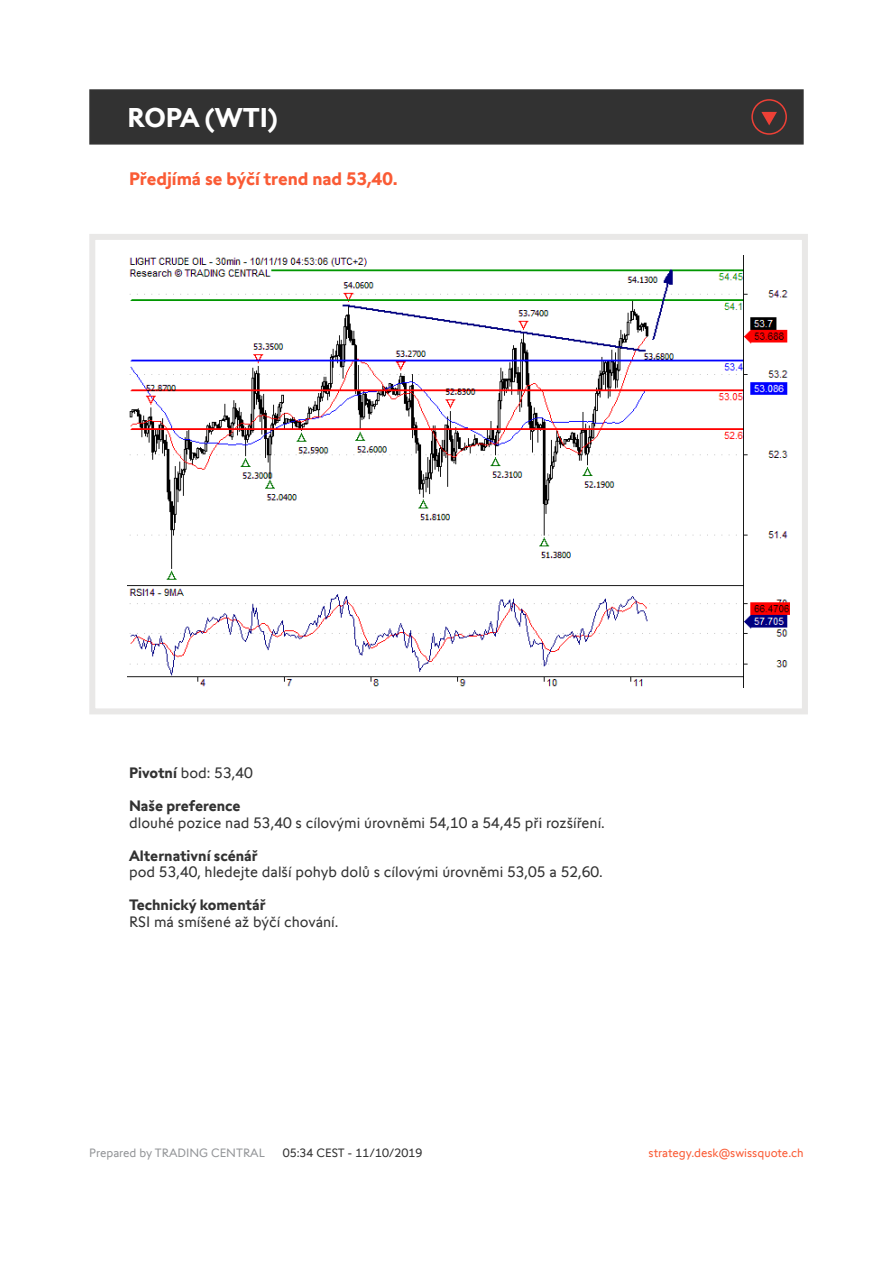
<style>
.page{position:relative;width:893px;height:1263px;background:#fff}
.page>*{position:absolute;margin:0;border:0;box-sizing:border-box;transform-origin:0 0}
.t1{font:700 27px "Swissquote CT";color:#fff}
.t2{font:700 18px "Swissquote CT";color:#fa5b35}
.t3{font:15px "Swissquote CT";color:#323232}
.t4{font:700 15px "Swissquote CT";color:#323232}
.t5{font:12px "Swissquote CT";color:#fa5b35}
.t6{font:12px "Swissquote CT";color:#939598}
.t7{font:12px "Swissquote CT";color:#323232}
.s1{font-weight:700}
</style>
<div class="page">
<div style="left:89px;top:234px;width:719px;height:480px;border:6px solid #e9e8e7"></div>
<div style="left:89px;top:89px;width:715px;height:56px;background:#323232;border:2px solid #323232"></div>
<img style="left:128px;top:255px;width:661px;height:432px">
<svg style="left:751px;top:99px;width:36px;height:36px"></svg>
<h1 class="t1" style="left:128px;top:101px;width:152px">ROPA (WTI)</h1>
<p class="t2" style="left:129px;top:168px;width:270px">Předjímá se býčí trend nad 53,40.</p>
<p class="t3" style="left:129px;top:764px;width:125px"><span class="s1">Pivotní</span> bod: 53,40</p>
<p class="t4" style="left:129px;top:797px;width:113px">Naše preference</p>
<p class="t3" style="left:129px;top:814px;width:477px">dlouhé pozice nad 53,40 s cílovými úrovněmi 54,10 a 54,45 při rozšíření.</p>
<p class="t4" style="left:129px;top:846px;width:130px">Alternativní scénář</p>
<p class="t3" style="left:129px;top:863px;width:475px">pod 53,40, hledejte další pohyb dolů s cílovými úrovněmi 53,05 a 52,60.</p>
<p class="t4" style="left:129px;top:896px;width:138px">Technický komentář</p>
<p class="t3" style="left:129px;top:913px;width:211px">RSI má smíšené až býčí chování.</p>
<p class="t6" style="left:89px;top:1145px;width:177px">Prepared by TRADING CENTRAL</p>
<p class="t7" style="left:283px;top:1145px;width:141px">05:34 CEST - 11/10/2019</p>
<p class="t5" style="left:649px;top:1145px;width:157px">strategy.desk@swissquote.ch</p>
</div>
